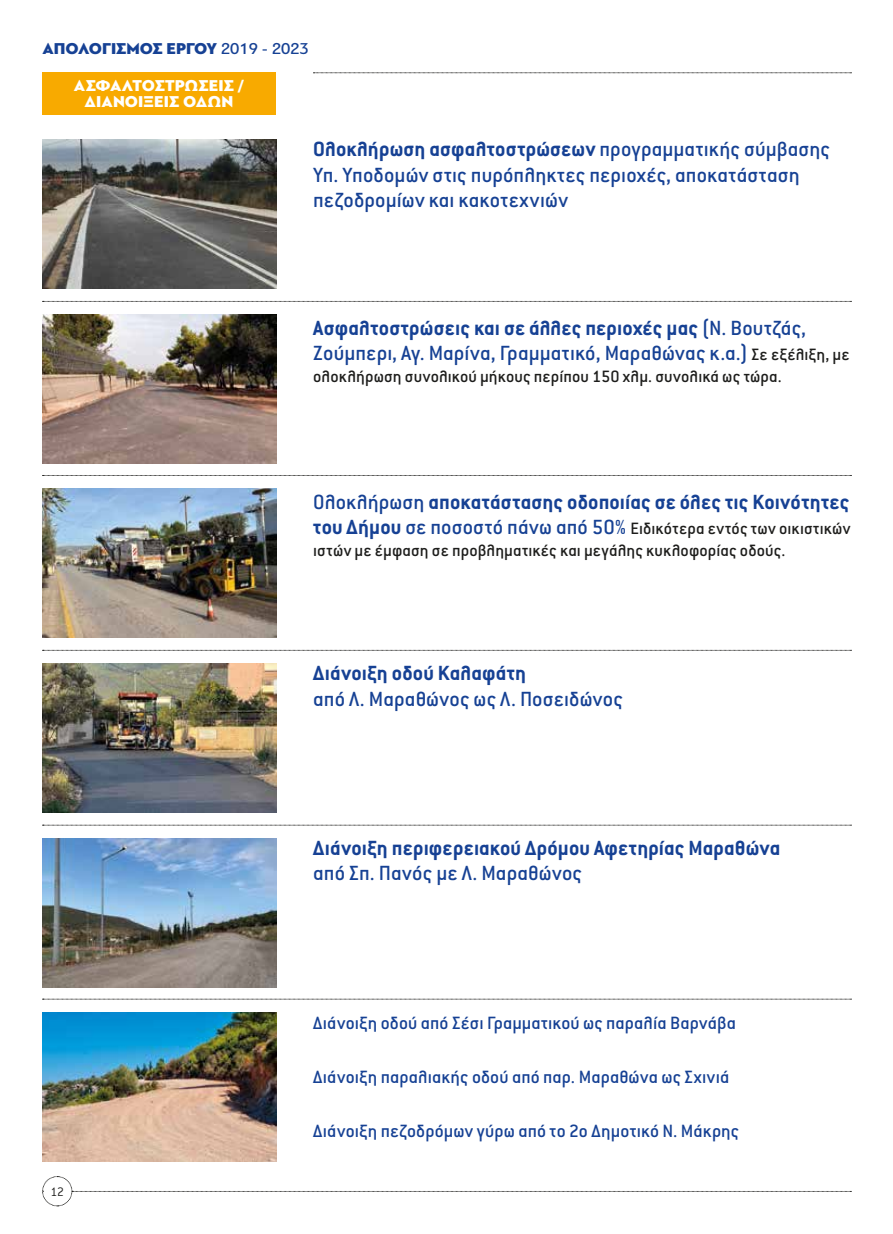
<style>
.page{position:relative;width:893px;height:1234px;background:#fff}
.page>*{position:absolute;margin:0;border:0;box-sizing:border-box;transform-origin:0 0}
.t1{font:500 22.5px/25.5px "Conduit ITC Hel";letter-spacing:.005em;color:#164194}
.t2{font:700 22.5px "Conduit ITC Hel";letter-spacing:.01em;color:#164194}
.t3{font:500 19.5px "Conduit ITC Hel";letter-spacing:.005em;color:#164194}
.t4{font:500 18px/21.6px "Conduit ITC Hel";letter-spacing:.005em;color:#1d1d1b}
.t5{font:900 16.5px/16.5px "PF Bague Sans Pro";letter-spacing:.01em;color:#fff;text-align:center}
.t6{font:900 16.5px "PF Bague Sans Pro";color:#164194}
.t7{font:300 13.5px "Conduit ITC Hel";color:#1d1d1b}
.s1{font-weight:500}
.s2{font-weight:700}
.s3{font-size:18px;color:#1d1d1b}
.s4{font-weight:700;font-size:22.5px;color:#164194}
.s5{font-size:22.5px;color:#164194}
</style>
<div class="page">
<svg style="left:43px;top:301px;width:808px;height:1px"></svg>
<svg style="left:43px;top:475px;width:808px;height:1px"></svg>
<svg style="left:43px;top:650px;width:808px;height:1px"></svg>
<svg style="left:313px;top:73px;width:538px;height:1px"></svg>
<svg style="left:42px;top:1176px;width:809px;height:30px"></svg>
<img style="left:43px;top:838px;width:233px;height:148px">
<img style="left:43px;top:663px;width:233px;height:149px">
<img style="left:43px;top:488px;width:233px;height:149px">
<img style="left:43px;top:314px;width:233px;height:149px">
<img style="left:43px;top:139px;width:233px;height:149px">
<img style="left:43px;top:1012px;width:233px;height:149px">
<svg style="left:43px;top:824px;width:808px;height:1px"></svg>
<svg style="left:43px;top:998px;width:808px;height:1px"></svg>
<div style="left:43px;top:73px;width:233px;height:42px;background:#f8aa00"></div>
<p class="t6" style="left:43px;top:38px;width:268px">ΑΠΟΛΟΓΙΣΜΟΣ ΕΡΓΟΥ <span class="s1">2019 - 2023</span></p>
<p class="t5" style="left:74px;top:78px;width:172px">ΑΣΦΑΛΤΟΣΤΡΩΣΕΙΣ /<br>ΔΙΑΝΟΙΞΕΙΣ ΟΔΩΝ</p>
<p class="t7" style="left:50px;top:1184px;width:15px">12</p>
<p class="t1" style="left:313px;top:137px;width:518px"><span class="s2">Ολοκλήρωση ασφαλτοστρώσεων</span> προγραμματικής σύμβασης<br>Υπ. Υποδομών στις πυρόπληκτες περιοχές, αποκατάσταση πεζοδρομίων και κακοτεχνιών</p>
<p class="t1" style="left:313px;top:315px;width:538px"><span class="s2">Ασφαλτοστρώσεις και σε άλλες περιοχές μας</span> (Ν. Βουτζάς,<br>Ζούμπερι, Αγ. Μαρίνα, Γραμματικό, Μαραθώνας κ.α.) <span class="s3">Σε εξέλιξη, με</span></p>
<p class="t4" style="left:313px;top:366px;width:470px">ολοκλήρωση συνολικού μήκους περίπου 150 χλμ. συνολικά ως τώρα.</p>
<p class="t2" style="left:313px;top:490px;width:538px"><span class="s1">Ολοκλήρωση</span> αποκατάστασης οδοποιίας σε όλες τις Κοινότητες</p>
<p class="t4" style="left:313px;top:518px;width:539px"><span class="s4">του Δήμου</span> <span class="s5">σε ποσοστό πάνω από 50%</span> Ειδικότερα εντός των οικιστικών ιστών με έμφαση σε προβληματικές και μεγάλης κυκλοφορίας οδούς.</p>
<p class="t2" style="left:313px;top:661px;width:214px">Διάνοιξη οδού Καλαφάτη</p>
<p class="t1" style="left:313px;top:686px;width:311px">από Λ. Μαραθώνος ως Λ. Ποσειδώνος</p>
<p class="t2" style="left:313px;top:836px;width:469px">Διάνοιξη περιφερειακού Δρόμου Αφετηρίας Μαραθώνα</p>
<p class="t1" style="left:313px;top:860px;width:270px">από Σπ. Πανός με Λ. Μαραθώνος</p>
<p class="t3" style="left:313px;top:1013px;width:424px">Διάνοιξη οδού από Σέσι Γραμματικού ως παραλία Βαρνάβα</p>
<p class="t3" style="left:313px;top:1067px;width:418px">Διάνοιξη παραλιακής οδού από παρ. Μαραθώνα ως Σχινιά</p>
<p class="t3" style="left:313px;top:1121px;width:427px">Διάνοιξη πεζοδρόμων γύρω από το 2ο Δημοτικό Ν. Μάκρης</p>
</div>
